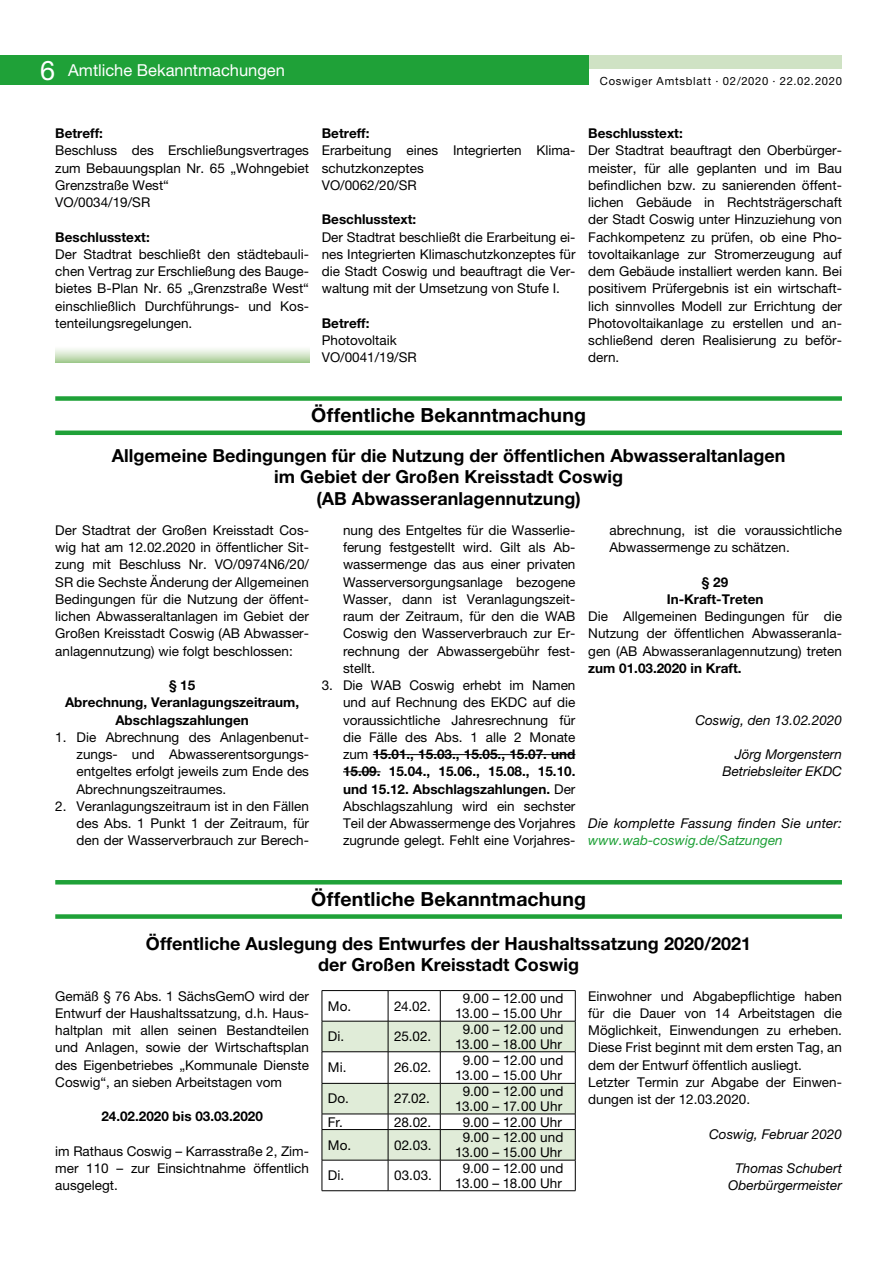
<style>
.page{position:relative;width:893px;height:1263px;background:#fff}
.page>*{position:absolute;margin:0;border:0;box-sizing:border-box;transform-origin:0 0}
.t1{font:700 19.5px "Helvetica Neue LT Pro";letter-spacing:.005em;color:#000}
.t2{font:700 18px/21.6px "Helvetica Neue LT Pro";letter-spacing:.005em;color:#000;text-align:center}
.t3{font:16.5px "Helvetica Neue LT Pro";color:#fff}
.t4{font:13.5px/17.2px "Helvetica Neue LT Pro";color:#000;text-align:justify}
.t5{font:700 13.5px/17.2px "Helvetica Neue LT Pro";color:#000;text-align:center}
.t6{font:italic 13.5px/17.2px "Helvetica Neue LT Pro";color:#000;text-align:center}
.t7{font:italic 13.5px "Helvetica Neue LT Pro";color:#1fa138}
.t8{font:11.25px "Helvetica Neue LT Pro";letter-spacing:.065em;color:#000}
.s1{font-size:27px}
.s2{font-weight:700}
</style>
<div class="page">
<svg style="left:55px;top:349px;width:254px;height:14px;background:#cce1c2"></svg>
<hr style="left:373px;top:754px;width:202px;height:1px;background:#000">
<hr style="left:343px;top:771px;width:38px;height:1px;background:#000">
<div style="left:55px;top:396px;width:787px;height:5px;background:#1fa138"></div>
<div style="left:55px;top:430px;width:787px;height:5px;background:#1fa138"></div>
<hr style="left:55px;top:880px;width:787px;height:4px;background:#1fa138">
<div style="left:55px;top:914px;width:787px;height:5px;background:#1fa138"></div>
<hr style="left:322px;top:990px;width:66px;height:1px;background:#000">
<hr style="left:322px;top:991px;width:1px;height:30px;background:#000">
<hr style="left:388px;top:990px;width:52px;height:1px;background:#000">
<hr style="left:388px;top:991px;width:1px;height:30px;background:#000">
<hr style="left:440px;top:990px;width:135px;height:1px;background:#000">
<hr style="left:440px;top:991px;width:1px;height:30px;background:#000">
<hr style="left:575px;top:991px;width:1px;height:30px;background:#000">
<svg style="left:322px;top:1021px;width:254px;height:139px"></svg>
<hr style="left:322px;top:1129px;width:66px;height:1px;background:#000">
<hr style="left:322px;top:1130px;width:1px;height:30px;background:#000">
<hr style="left:388px;top:1129px;width:52px;height:1px;background:#000">
<hr style="left:388px;top:1130px;width:1px;height:30px;background:#000">
<hr style="left:440px;top:1129px;width:135px;height:1px;background:#000">
<hr style="left:440px;top:1130px;width:1px;height:30px;background:#000">
<hr style="left:575px;top:1130px;width:1px;height:30px;background:#000">
<hr style="left:322px;top:1160px;width:66px;height:1px;background:#000">
<hr style="left:322px;top:1160px;width:1px;height:30px;background:#000">
<hr style="left:388px;top:1160px;width:52px;height:1px;background:#000">
<hr style="left:388px;top:1160px;width:1px;height:30px;background:#000">
<hr style="left:440px;top:1160px;width:135px;height:1px;background:#000">
<hr style="left:440px;top:1160px;width:1px;height:30px;background:#000">
<hr style="left:575px;top:1160px;width:1px;height:30px;background:#000">
<hr style="left:322px;top:1190px;width:66px;height:1px;background:#000">
<hr style="left:388px;top:1190px;width:52px;height:1px;background:#000">
<hr style="left:440px;top:1190px;width:135px;height:1px;background:#000">
<div style="left:587px;top:55px;width:255px;height:14px;background:#cfe2c4"></div>
<div style="left:0;top:55px;width:588px;height:30px;background:#1fa138"></div>
<p class="t3" style="left:40px;top:60px;width:246px"><span class="s1">6</span> Amtliche Bekanntmachungen</p>
<p class="t8" style="left:600px;top:74px;width:244px">Coswiger Amtsblatt · 02/2020 · 22.02.2020</p>
<p class="t5" style="left:55px;top:124px;width:49px">Betreff:</p>
<p class="t4" style="left:55px;top:142px;width:255px;text-align:left">Beschluss des Erschließungsvertrages zum Bebauungsplan Nr. 65 „Wohngebiet<br>Grenzstraße West“<br>VO/0034/19/SR</p>
<p class="t5" style="left:55px;top:228px;width:96px">Beschlusstext:</p>
<p class="t4" style="left:55px;top:245px;width:255px">Der Stadtrat beschließt den städtebauli&shy;chen Vertrag zur Erschließung des Bauge&shy;bietes B-Plan Nr. 65 „Grenzstraße West“ einschließlich Durchführungs- und Kos&shy;tenteilungsregelungen.</p>
<p class="t5" style="left:322px;top:124px;width:49px">Betreff:</p>
<p class="t4" style="left:322px;top:142px;width:255px;text-align:left">Erarbeitung eines Integrierten Klima&shy;schutzkonzeptes<br>VO/0062/20/SR</p>
<p class="t5" style="left:322px;top:211px;width:96px">Beschlusstext:</p>
<p class="t4" style="left:322px;top:228px;width:255px">Der Stadtrat beschließt die Erarbeitung ei&shy;nes Integrierten Klimaschutzkonzeptes für die Stadt Coswig und beauftragt die Ver&shy;waltung mit der Umsetzung von Stufe I.</p>
<p class="t5" style="left:322px;top:314px;width:49px">Betreff:</p>
<p class="t4" style="left:322px;top:331px;width:97px">Photovoltaik<br>VO/0041/19/SR</p>
<p class="t5" style="left:588px;top:124px;width:96px">Beschlusstext:</p>
<p class="t4" style="left:588px;top:142px;width:255px">Der Stadtrat beauftragt den Oberbürger&shy;meister, für alle geplanten und im Bau befindlichen bzw. zu sanierenden öffent&shy;lichen Gebäude in Rechtsträgerschaft der Stadt Coswig unter Hinzuziehung von Fachkompetenz zu prüfen, ob eine Pho&shy;tovoltaikanlage zur Stromerzeugung auf dem Gebäude installiert werden kann. Bei positivem Prüfergebnis ist ein wirtschaft&shy;lich sinnvolles Modell zur Errichtung der Photovoltaikanlage zu erstellen und an&shy;schließend deren Realisierung zu beför&shy;dern.</p>
<h1 class="t1" style="left:311px;top:403px;width:276px">Öffentliche Bekanntmachung</h1>
<h2 class="t2" style="left:112px;top:444px;width:675px">Allgemeine Bedingungen für die Nutzung der öffentlichen Abwasseraltanlagen im Gebiet der Großen Kreisstadt Coswig<br>(AB Abwasseranlagennutzung)</h2>
<p class="t4" style="left:55px;top:521px;width:255px">Der Stadtrat der Großen Kreisstadt Cos&shy;wig hat am 12.02.2020 in öffentlicher Sit&shy;zung mit Beschluss Nr. VO/0974N6/20/ SR die Sechste Änderung der Allgemeinen Bedingungen für die Nutzung der öffent&shy;lichen Abwasseraltanlagen im Gebiet der Großen Kreisstadt Coswig (AB Abwasser&shy;anlagennutzung) wie folgt beschlossen:</p>
<p class="t5" style="left:65px;top:676px;width:236px">§ 15<br>Abrechnung, Veranlagungszeitraum,<br>Abschlagszahlungen</p>
<p class="t4" style="left:77px;top:728px;width:234px;text-indent:-21px">1. Die Abrechnung des Anlagenbenut&shy;zungs- und Abwasserentsorgungs&shy;entgeltes erfolgt jeweils zum Ende des Abrechnungszeitraumes.</p>
<p class="t4" style="left:77px;top:797px;width:234px;text-indent:-21px">2. Veranlagungszeitraum ist in den Fällen des Abs. 1 Punkt 1 der Zeitraum, für den der Wasserverbrauch zur Berech-</p>
<p class="t4" style="left:343px;top:521px;width:234px">nung des Entgeltes für die Wasserlie&shy;ferung festgestellt wird. Gilt als Ab&shy;wassermenge das aus einer privaten Wasserversorgungsanlage bezogene Wasser, dann ist Veranlagungszeit&shy;raum der Zeitraum, für den die WAB Coswig den Wasserverbrauch zur Er&shy;rechnung der Abwassergebühr fest&shy;stellt.</p>
<p class="t4" style="left:343px;top:677px;width:234px;text-indent:-21px">3. Die WAB Coswig erhebt im Namen und auf Rechnung des EKDC auf die voraussichtliche Jahresrechnung für die Fälle des Abs. 1 alle 2 Monate zum <span class="s2">15.01., 15.03., 15.05., 15.07. und 15.09. 15.04., 15.06., 15.08., 15.10. und 15.12. Abschlagszahlungen.</span> Der Abschlagszahlung wird ein sechster Teil der Abwassermenge des Vorjahres zugrunde gelegt. Fehlt eine Vorjahres-</p>
<p class="t4" style="left:609px;top:521px;width:234px">abrechnung, ist die voraussichtliche<br>Abwassermenge zu schätzen.</p>
<p class="t5" style="left:667px;top:573px;width:98px">§ 29<br>In-Kraft-Treten</p>
<p class="t4" style="left:588px;top:607px;width:255px">Die Allgemeinen Bedingungen für die Nutzung der öffentlichen Abwasseranla&shy;gen (AB Abwasseranlagennutzung) treten</p>
<p class="t5" style="left:588px;top:659px;width:155px">zum 01.03.2020 in Kraft.</p>
<p class="t6" style="left:695px;top:711px;width:148px">Coswig, den 13.02.2020</p>
<p class="t6" style="left:722px;top:745px;width:121px;text-align:right">Jörg Morgenstern<br>Betriebsleiter EKDC</p>
<p class="t6" style="left:588px;top:814px;width:255px">Die komplette Fassung finden Sie unter:</p>
<p class="t7" style="left:588px;top:832px;width:196px">www.wab-coswig.de/Satzungen</p>
<h1 class="t1" style="left:311px;top:887px;width:276px">Öffentliche Bekanntmachung</h1>
<h2 class="t2" style="left:146px;top:932px;width:607px">Öffentliche Auslegung des Entwurfes der Haushaltssatzung 2020/2021 der Großen Kreisstadt Coswig</h2>
<p class="t4" style="left:328px;top:997px;width:25px">Mo.</p>
<p class="t4" style="left:394px;top:997px;width:38px">24.02.</p>
<p class="t4" style="left:455px;top:991px;width:110px;line-height:15px;text-align:center">9.00 – 12.00 und<br>13.00 – 15.00 Uhr</p>
<p class="t4" style="left:328px;top:1028px;width:18px">Di.</p>
<p class="t4" style="left:394px;top:1028px;width:39px">25.02.</p>
<p class="t4" style="left:455px;top:1021px;width:110px;line-height:15px;text-align:center">9.00 – 12.00 und<br>13.00 – 18.00 Uhr</p>
<p class="t4" style="left:328px;top:1059px;width:20px">Mi.</p>
<p class="t4" style="left:394px;top:1059px;width:39px">26.02.</p>
<p class="t4" style="left:455px;top:1052px;width:110px;line-height:15px;text-align:center">9.00 – 12.00 und<br>13.00 – 15.00 Uhr</p>
<p class="t4" style="left:328px;top:1090px;width:23px">Do.</p>
<p class="t4" style="left:394px;top:1090px;width:37px">27.02.</p>
<p class="t4" style="left:455px;top:1083px;width:110px;line-height:15px;text-align:center">9.00 – 12.00 und<br>13.00 – 17.00 Uhr</p>
<p class="t4" style="left:328px;top:1113px;width:16px">Fr.</p>
<p class="t4" style="left:394px;top:1113px;width:39px">28.02.</p>
<p class="t4" style="left:463px;top:1113px;width:101px">9.00 – 12.00 Uhr</p>
<p class="t4" style="left:328px;top:1136px;width:25px">Mo.</p>
<p class="t4" style="left:394px;top:1136px;width:39px">02.03.</p>
<p class="t4" style="left:455px;top:1130px;width:110px;line-height:15px;text-align:center">9.00 – 12.00 und<br>13.00 – 15.00 Uhr</p>
<p class="t4" style="left:328px;top:1166px;width:18px">Di.</p>
<p class="t4" style="left:394px;top:1166px;width:39px">03.03.</p>
<p class="t4" style="left:455px;top:1160px;width:110px;line-height:15px;text-align:center">9.00 – 12.00 und<br>13.00 – 18.00 Uhr</p>
<p class="t4" style="left:55px;top:987px;width:255px">Gemäß § 76 Abs. 1 SächsGemO wird der Entwurf der Haushaltssatzung, d.h. Haus&shy;haltplan mit allen seinen Bestandteilen und Anlagen, sowie der Wirtschaftsplan des Eigenbetriebes „Kommunale Dienste Coswig“, an sieben Arbeitstagen vom</p>
<p class="t5" style="left:101px;top:1108px;width:163px">24.02.2020 bis 03.03.2020</p>
<p class="t4" style="left:55px;top:1142px;width:255px">im Rathaus Coswig – Karrasstraße 2, Zim&shy;mer 110 – zur Einsichtnahme öffentlich ausgelegt.</p>
<p class="t4" style="left:588px;top:987px;width:255px;text-align:left">Einwohner und Abgabepflichtige haben für die Dauer von 14 Arbeitstagen die Möglichkeit, Einwendungen zu erheben.<br>Diese Frist beginnt mit dem ersten Tag, an dem der Entwurf öffentlich ausliegt.<br>Letzter Termin zur Abgabe der Einwen&shy;dungen ist der 12.03.2020.</p>
<p class="t6" style="left:709px;top:1125px;width:134px">Coswig, Februar 2020</p>
<p class="t6" style="left:728px;top:1159px;width:115px">Thomas Schubert<br>Oberbürgermeister</p>
</div>
